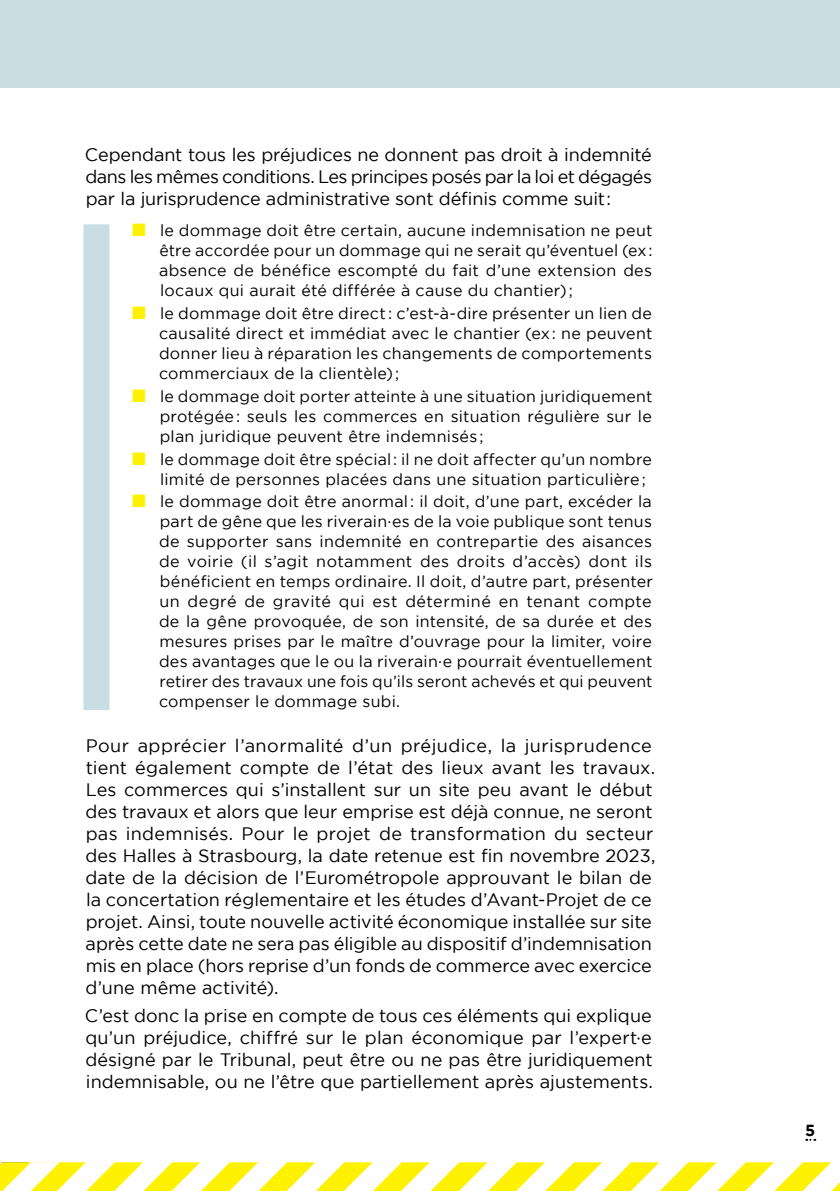
<style>
.page{position:relative;width:840px;height:1191px;background:#fff}
.page>*{position:absolute;margin:0;border:0;box-sizing:border-box;transform-origin:0 0}
.t1{font:18px/22px "Gotham";color:#000;text-align:justify}
.t2{font:16px/20px "Gotham";letter-spacing:.015em;color:#000;text-align:justify}
.t3{font:700 16px "Gotham";color:#000}
.s1{color:#fff200}
</style>
<div class="page">
<div style="left:0;top:0;width:839px;height:88px;background:#c9dee3"></div>
<svg style="left:0;top:1162px;width:839px;height:29px"></svg>
<div style="left:83px;top:224px;width:26px;height:486px;background:#c9dee3"></div>
<p class="t1" style="left:85px;top:143px;width:568px">Cependant tous les préjudices ne donnent pas droit à indemnité dans les mêmes conditions. Les principes posés par la loi et dégagés par la jurisprudence administrative sont définis comme suit :</p>
<p class="t2" style="left:159px;top:220px;width:494px;text-indent:-27px"><span class="s1">■</span> le dommage doit être certain, aucune indemnisation ne peut être accordée pour un dommage qui ne serait qu’éventuel (ex : absence de bénéfice escompté du fait d’une extension des locaux qui aurait été différée à cause du chantier) ;</p>
<p class="t2" style="left:159px;top:303px;width:494px;text-indent:-27px"><span class="s1">■</span> le dommage doit être direct : c’est-à-dire présenter un lien de causalité direct et immédiat avec le chantier (ex : ne peuvent donner lieu à réparation les changements de comportements commerciaux de la clientèle) ;</p>
<p class="t2" style="left:159px;top:386px;width:494px;text-indent:-28px"><span class="s1">■</span> le dommage doit porter atteinte à une situation juridiquement protégée : seuls les commerces en situation régulière sur le plan juridique peuvent être indemnisés ;</p>
<p class="t2" style="left:160px;top:448px;width:493px;text-indent:-28px"><span class="s1">■</span> le dommage doit être spécial : il ne doit affecter qu’un nombre limité de personnes placées dans une situation particulière ;</p>
<p class="t2" style="left:159px;top:491px;width:495px;text-indent:-27px"><span class="s1">■</span> le dommage doit être anormal : il doit, d’une part, excéder la part de gêne que les riverain·es de la voie publique sont tenus de supporter sans indemnité en contrepartie des aisances de voirie (il s’agit notamment des droits d’accès) dont ils bénéficient en temps ordinaire. Il doit, d’autre part, présenter un degré de gravité qui est déterminé en tenant compte de la gêne provoquée, de son intensité, de sa durée et des mesures prises par le maître d’ouvrage pour la limiter, voire des avantages que le ou la riverain·e pourrait éventuellement retirer des travaux une fois qu’ils seront achevés et qui peuvent compenser le dommage subi.</p>
<p class="t1" style="left:85px;top:734px;width:571px;text-align:left">Pour apprécier l’anormalité d’un préjudice, la jurisprudence tient également compte de l’état des lieux avant les travaux.<br>Les commerces qui s’installent sur un site peu avant le début des travaux et alors que leur emprise est déjà connue, ne seront pas indemnisés. Pour le projet de transformation du secteur des Halles à Strasbourg, la date retenue est fin novembre 2023, date de la décision de l’Eurométropole approuvant le bilan de la concertation réglementaire et les études d’Avant-Projet de ce projet. Ainsi, toute nouvelle activité économique installée sur site après cette date ne sera pas éligible au dispositif d’indemnisation mis en place (hors reprise d’un fonds de commerce avec exercice d’une même activité).</p>
<p class="t1" style="left:85px;top:1004px;width:569px">C’est donc la prise en compte de tous ces éléments qui explique qu’un préjudice, chiffré sur le plan économique par l’expert·e désigné par le Tribunal, peut être ou ne pas être juridiquement indemnisable, ou ne l’être que partiellement après ajustements.</p>
<p class="t3" style="left:804px;top:1121px;width:12px">5</p>
</div>
